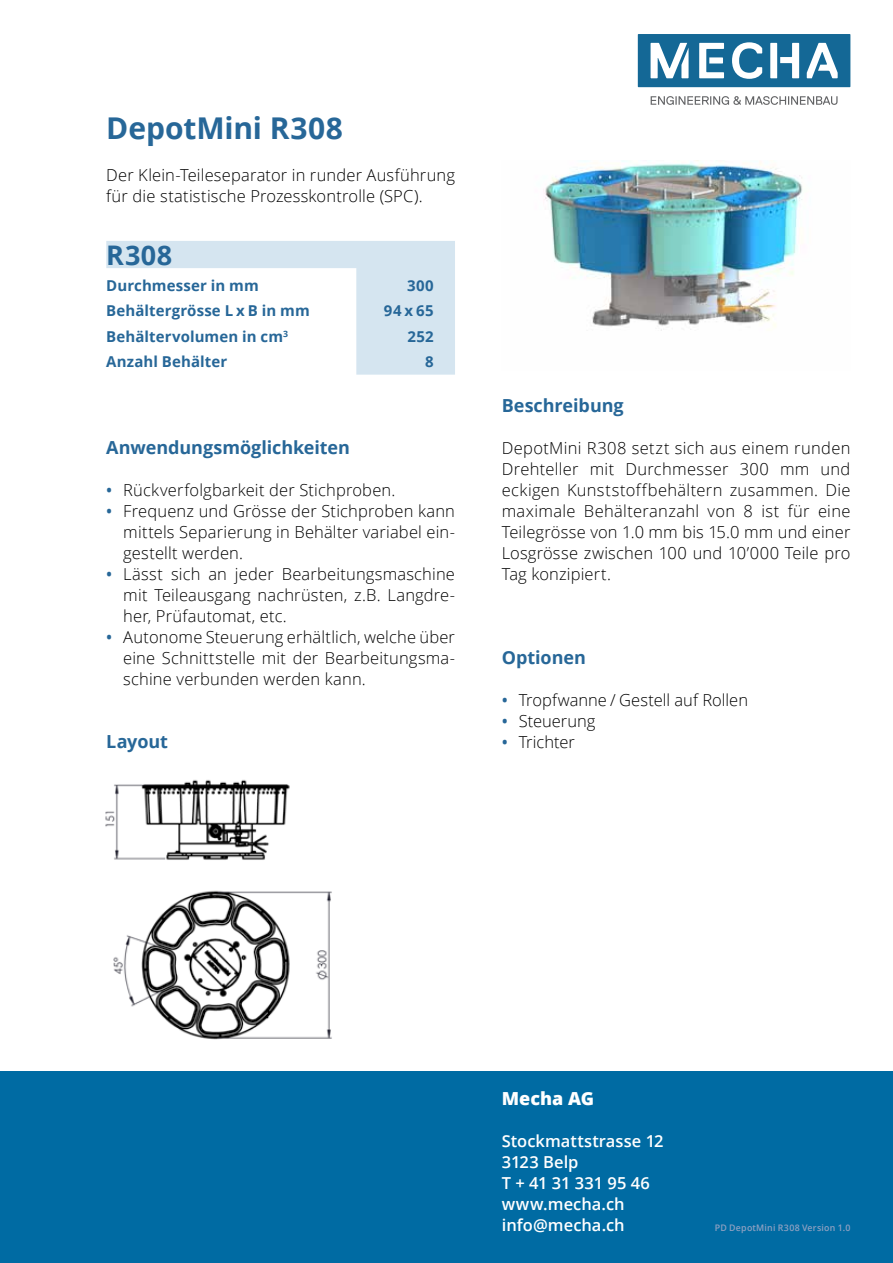
<style>
.page{position:relative;width:893px;height:1263px;background:#fff}
.page>*{position:absolute;margin:0;border:0;box-sizing:border-box;transform-origin:0 0}
.t1{font:700 30px "Open Sans";letter-spacing:-.005em;color:#276798}
.t2{font:700 27px "Open Sans";color:#276798}
.t3{font:700 18px "Open Sans";letter-spacing:-.005em;color:#276798}
.t4{font:800 18px "Open Sans";letter-spacing:.005em;color:#fff}
.t5{font:300 16.5px/21px "Open Sans";letter-spacing:.01em;color:#000;text-align:justify}
.t6{font:600 16.5px/21px "Open Sans";color:#fff}
.t7{font:700 15px "Open Sans";letter-spacing:.005em;color:#276798}
.t8{font:600 9px "Open Sans";letter-spacing:.025em;color:#8ea0c1}
.s1{font-weight:600;color:#276798}
</style>
<div class="page">
<div style="left:0;top:1071px;width:893px;height:192px;background:#006ba3"></div>
<svg style="left:638px;top:34px;width:212px;height:53px"></svg>
<svg style="left:651px;top:96px;width:186px;height:9px"></svg>
<img style="left:105px;top:779px;width:185px;height:81px">
<img style="left:113px;top:890px;width:219px;height:150px">
<svg style="left:106px;top:241px;width:349px;height:134px"></svg>
<img style="left:543px;top:160px;width:260px;height:171px">
<h1 class="t1" style="left:106px;top:107px;width:238px">DepotMini R308</h1>
<p class="t5" style="left:106px;top:164px;width:350px">Der Klein-Teileseparator in runder Ausführung für die statistische Prozesskontrolle (SPC).</p>
<h2 class="t2" style="left:106px;top:236px;width:67px">R308</h2>
<p class="t7" style="left:106px;top:274px;width:154px">Durchmesser in mm</p>
<p class="t7" style="left:407px;top:274px;width:28px">300</p>
<p class="t7" style="left:106px;top:300px;width:205px">Behältergrösse L x B in mm</p>
<p class="t7" style="left:384px;top:300px;width:51px">94 x 65</p>
<p class="t7" style="left:106px;top:325px;width:183px">Behältervolumen in cm<sup>3</sup></p>
<p class="t7" style="left:407px;top:325px;width:28px">252</p>
<p class="t7" style="left:106px;top:351px;width:122px">Anzahl Behälter</p>
<p class="t7" style="left:425px;top:351px;width:10px">8</p>
<p class="t3" style="left:106px;top:435px;width:245px">Anwendungsmöglichkeiten</p>
<p class="t5" style="left:106px;top:479px;width:291px"><span class="s1">•</span> Rückverfolgbarkeit der Stichproben.</p>
<p class="t5" style="left:123px;top:500px;width:333px;text-indent:-17px"><span class="s1">•</span> Frequenz und Grösse der Stichproben kann mittels Separierung in Behälter variabel ein&shy;gestellt werden.</p>
<p class="t5" style="left:123px;top:563px;width:333px;text-indent:-17px"><span class="s1">•</span> Lässt sich an jeder Bearbeitungsmaschine mit Teileausgang nachrüsten, z.B. Langdre&shy;her, Prüfautomat, etc.</p>
<p class="t5" style="left:123px;top:626px;width:333px;text-indent:-17px"><span class="s1">•</span> Autonome Steuerung erhältlich, welche über eine Schnittstelle mit der Bearbeitungsma&shy;schine verbunden werden kann.</p>
<p class="t3" style="left:106px;top:729px;width:63px">Layout</p>
<p class="t3" style="left:502px;top:393px;width:123px">Beschreibung</p>
<p class="t5" style="left:502px;top:437px;width:350px">DepotMini R308 setzt sich aus einem runden Drehteller mit Durchmesser 300 mm und eckigen Kunststoffbehältern zusammen. Die maximale Behälteranzahl von 8 ist für eine Teilegrösse von 1.0 mm bis 15.0 mm und einer Losgrösse zwischen 100 und 10ʼ000 Teile pro Tag konzipiert.</p>
<p class="t3" style="left:502px;top:645px;width:86px">Optionen</p>
<p class="t5" style="left:502px;top:689px;width:248px"><span class="s1">•</span> Tropfwanne / Gestell auf Rollen</p>
<p class="t5" style="left:502px;top:710px;width:95px"><span class="s1">•</span> Steuerung</p>
<p class="t5" style="left:502px;top:731px;width:75px"><span class="s1">•</span> Trichter</p>
<p class="t4" style="left:502px;top:1085px;width:94px">Mecha AG</p>
<p class="t6" style="left:502px;top:1130px;width:163px">Stockmattstrasse 12<br>3123 Belp<br>T + 41 31 331 95 46 www.mecha.ch info@mecha.ch</p>
<p class="t8" style="left:715px;top:1222px;width:137px">PD DepotMini R308 Version 1.0</p>
</div>
